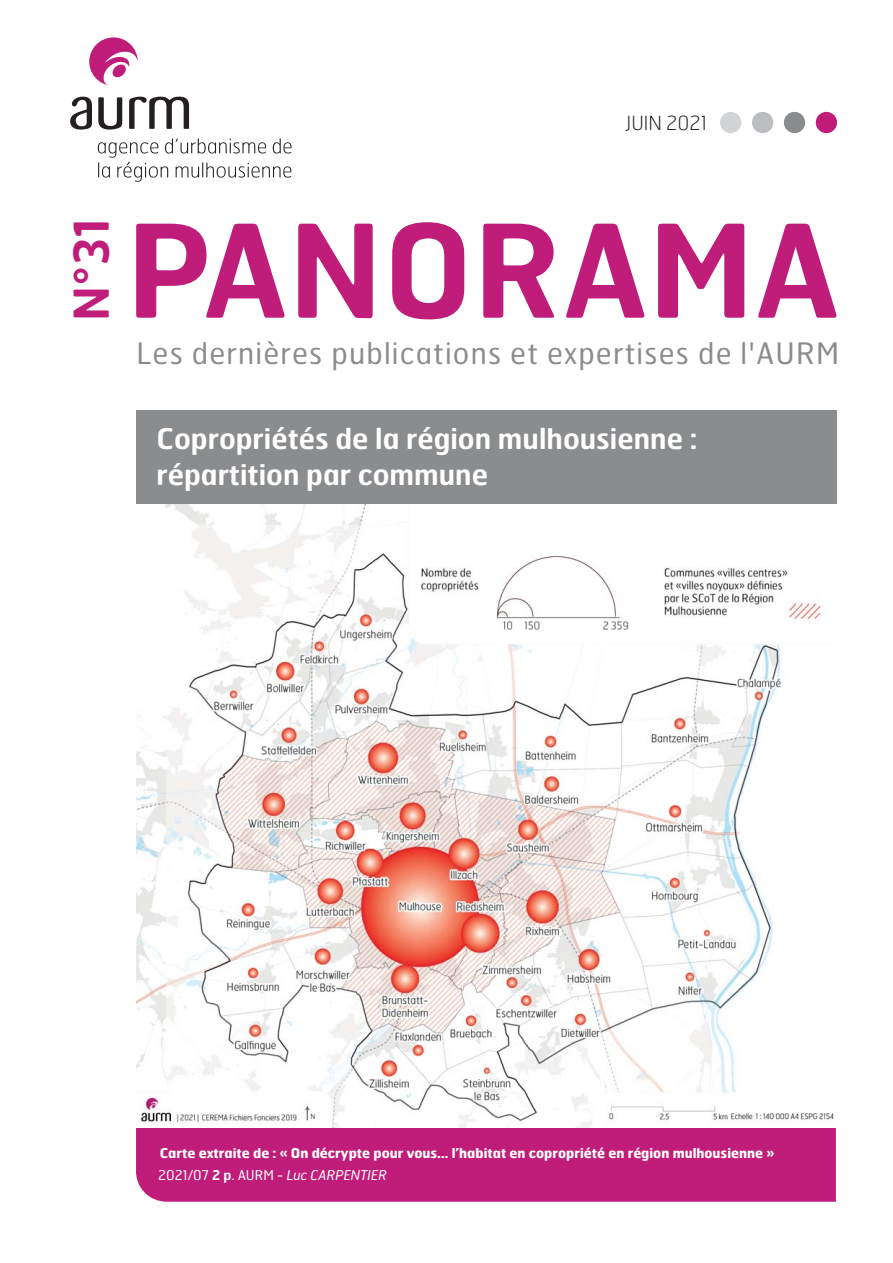
<style>
.page{position:relative;width:893px;height:1263px;background:#fff}
.page>*{position:absolute;margin:0;border:0;box-sizing:border-box;transform-origin:0 0}
.t1{font:600 128.55px "Hermes FB";letter-spacing:.005em;color:#bf1d79}
.t2{font:600 48px "Hermes FB";color:#bf1d79}
.t3{font:29.55px "Hermes FB";letter-spacing:.04em;color:#8a8c8e}
.t4{font:600 28.5px/36px "Hermes FB";color:#fff}
.t5{font:100 19.5px "Hermes FB";color:#231f20}
.t6{font:700 13.5px/22.2px "Hermes FB";color:#fff}
.s1{font-weight:400}
.s2{font-weight:600}
.s3{font-weight:400;font-style:italic}
</style>
<div class="page">
<div style="left:720px;top:112px;width:21px;height:21px;background:#d1d3d4;border-radius:50%"></div>
<div style="left:752px;top:112px;width:21px;height:21px;background:#bbbdc0;border-radius:50%"></div>
<div style="left:784px;top:112px;width:21px;height:21px;background:#8a8c8e;border-radius:50%"></div>
<div style="left:816px;top:112px;width:21px;height:21px;background:#bf1d79;border-radius:50%"></div>
<svg style="left:98px;top:138px;width:194px;height:44px"></svg>
<svg style="left:70px;top:97px;width:22px;height:33px"></svg>
<svg style="left:98px;top:97px;width:24px;height:33px"></svg>
<svg style="left:129px;top:97px;width:60px;height:32px"></svg>
<svg style="left:89px;top:37px;width:49px;height:48px"></svg>
<img style="left:136px;top:504px;width:698px;height:624px">
<div style="left:136px;top:1128px;width:700px;height:73px;background:#bf1d79"></div>
<div style="left:136px;top:410px;width:700px;height:94px;background:#8a8c8e"></div>
<h3 class="t5" style="left:626px;top:110px;width:83px">JUIN 2021</h3>
<h2 class="t2" style="left:69px;top:321px;width:104px;rotate:-90deg">N°31</h2>
<h1 class="t1" style="left:127px;top:211px;width:715px">PANORAMA</h1>
<h3 class="t3" style="left:137px;top:336px;width:704px">Les dernières publications et expertises de l'AURM</h3>
<h3 class="t4" style="left:157px;top:422px;width:542px">Copropriétés de la région mulhousienne : répartition par commune</h3>
<p class="t6" style="left:158px;top:1142px;width:618px">Carte extraite de : « On décrypte pour vous… l’habitat en copropriété en région mulhousienne »<br><span class="s1">2021/07</span> <span class="s2">2 p</span><span class="s1">. AURM -</span> <span class="s3">Luc CARPENTIER</span></p>
</div>
